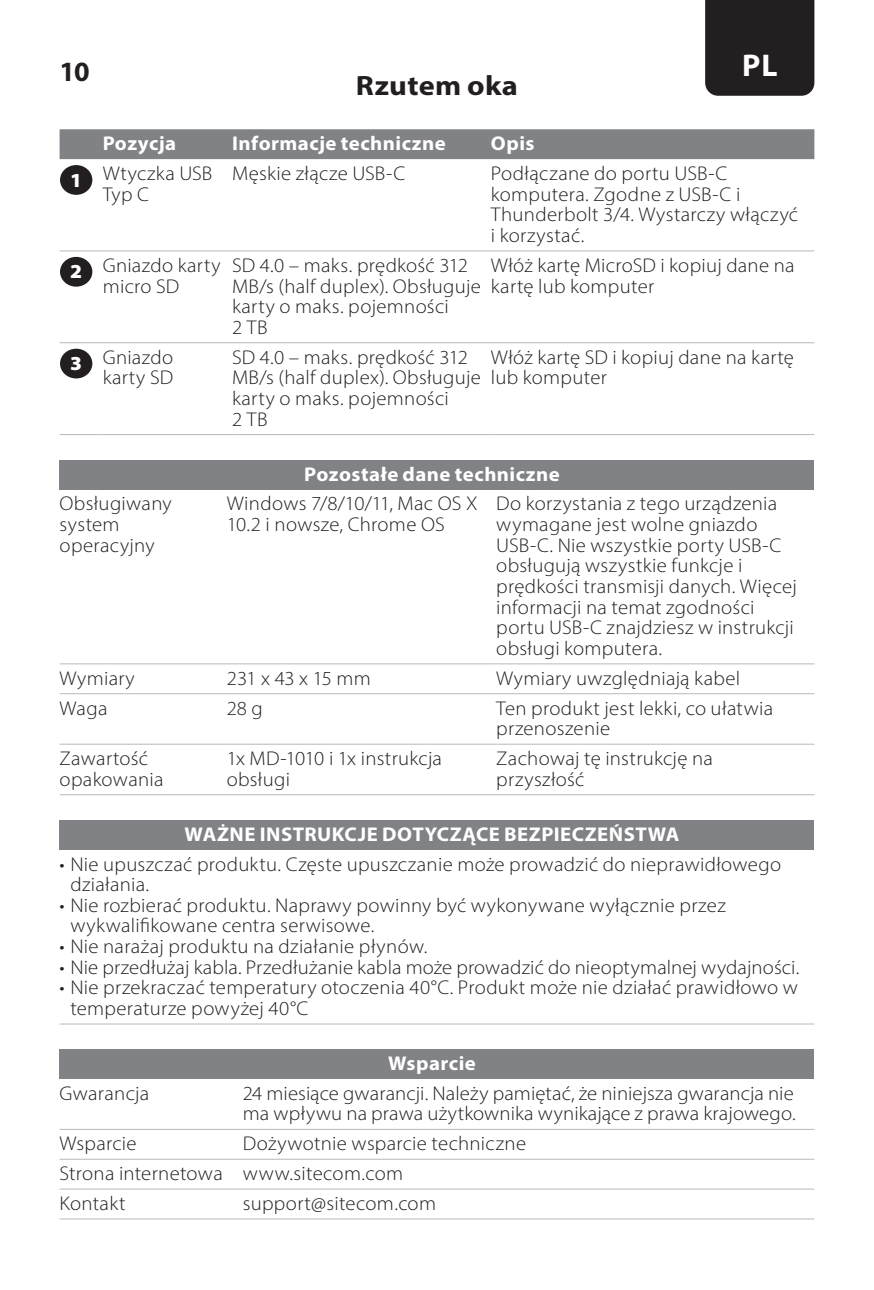
<style>
.page{position:relative;width:874px;height:1290px;background:#fff}
.page>*{position:absolute;margin:0;border:0;box-sizing:border-box;transform-origin:0 0}
.t1{font:700 31.5px "Myriad Pro";color:#fff}
.t2{font:700 28px "Myriad Pro";letter-spacing:.01em;color:#231f20;scale:1.09 1}
.t3{font:700 28px "Myriad Pro";letter-spacing:.01em;color:#231f20}
.t4{font:300 19.95px/20.7px "Myriad Pro";letter-spacing:.015em;color:#231f20;scale:1.04 1}
.t5{font:700 19.95px "Myriad Pro";letter-spacing:.02em;color:#fff;scale:1.04 1}
.s1{font-weight:900;color:#fff}
</style>
<div class="page">
<div style="left:705px;top:0;width:109px;height:96px;background:#231f20"></div>
<div style="left:60px;top:129px;width:754px;height:30px;background:#808285"></div>
<hr style="left:60px;top:434px;width:43px;height:1px;background:#bcbdc0">
<hr style="left:103px;top:434px;width:129px;height:1px;background:#bcbdc0">
<hr style="left:232px;top:434px;width:258px;height:1px;background:#bcbdc0">
<hr style="left:490px;top:434px;width:324px;height:1px;background:#bcbdc0">
<hr style="left:60px;top:250px;width:43px;height:1px;background:#bcbdc0">
<hr style="left:103px;top:250px;width:129px;height:1px;background:#bcbdc0">
<hr style="left:232px;top:250px;width:258px;height:1px;background:#bcbdc0">
<hr style="left:490px;top:250px;width:324px;height:1px;background:#bcbdc0">
<hr style="left:60px;top:342px;width:43px;height:1px;background:#bcbdc0">
<hr style="left:103px;top:342px;width:129px;height:1px;background:#bcbdc0">
<hr style="left:232px;top:342px;width:258px;height:1px;background:#bcbdc0">
<hr style="left:490px;top:342px;width:324px;height:1px;background:#bcbdc0">
<div style="left:60px;top:165px;width:32px;height:30px;background:#231f20;border-radius:50%"></div>
<div style="left:60px;top:257px;width:32px;height:30px;background:#231f20;border-radius:50%"></div>
<div style="left:60px;top:349px;width:32px;height:29px;background:#231f20;border-radius:50%"></div>
<div style="left:60px;top:460px;width:754px;height:29px;background:#808285"></div>
<hr style="left:60px;top:663px;width:166px;height:1px;background:#bcbdc0">
<hr style="left:226px;top:663px;width:270px;height:1px;background:#bcbdc0">
<hr style="left:496px;top:663px;width:318px;height:1px;background:#bcbdc0">
<hr style="left:60px;top:693px;width:166px;height:1px;background:#bcbdc0">
<hr style="left:226px;top:693px;width:270px;height:1px;background:#bcbdc0">
<hr style="left:496px;top:693px;width:318px;height:1px;background:#bcbdc0">
<hr style="left:60px;top:743px;width:166px;height:2px;background:#bcbdc0">
<hr style="left:226px;top:743px;width:270px;height:2px;background:#bcbdc0">
<hr style="left:496px;top:743px;width:318px;height:2px;background:#bcbdc0">
<hr style="left:60px;top:794px;width:166px;height:1px;background:#bcbdc0">
<hr style="left:226px;top:794px;width:270px;height:1px;background:#bcbdc0">
<hr style="left:496px;top:794px;width:318px;height:1px;background:#bcbdc0">
<div style="left:60px;top:820px;width:754px;height:29px;background:#808285"></div>
<hr style="left:60px;top:1023px;width:754px;height:1px;background:#bcbdc0">
<div style="left:60px;top:1049px;width:754px;height:30px;background:#808285"></div>
<hr style="left:60px;top:1129px;width:183px;height:1px;background:#bcbdc0">
<hr style="left:60px;top:1158px;width:183px;height:2px;background:#bcbdc0">
<hr style="left:60px;top:1188px;width:183px;height:1px;background:#bcbdc0">
<hr style="left:60px;top:1218px;width:183px;height:1px;background:#bcbdc0">
<hr style="left:243px;top:1129px;width:571px;height:1px;background:#bcbdc0">
<hr style="left:243px;top:1158px;width:571px;height:2px;background:#bcbdc0">
<hr style="left:243px;top:1188px;width:571px;height:1px;background:#bcbdc0">
<hr style="left:243px;top:1218px;width:571px;height:1px;background:#bcbdc0">
<h2 class="t3" style="left:60px;top:53px;width:32px">10</h2>
<h1 class="t1" style="left:741px;top:45px;width:37px">PL</h1>
<h2 class="t2" style="left:356px;top:68px;width:150px">Rzutem oka</h2>
<p class="t5" style="left:103px;top:130px;width:72px">Pozycja</p>
<p class="t5" style="left:232px;top:130px;width:207px">Informacje techniczne</p>
<p class="t5" style="left:490px;top:130px;width:43px">Opis</p>
<p class="t4" style="left:103px;top:163px;width:107px;text-indent:-33px"><span class="s1">1</span> Wtyczka USB<br>Typ C</p>
<p class="t4" style="left:232px;top:163px;width:168px">Męskie złącze USB-C</p>
<p class="t4" style="left:490px;top:163px;width:297px">Podłączane do portu USB-C komputera. Zgodne z USB-C i<br>Thunderbolt 3/4. Wystarczy włączyć i korzystać.</p>
<p class="t4" style="left:70px;top:255px;width:146px;text-align:center"><span class="s1">2</span> Gniazdo karty micro SD</p>
<p class="t4" style="left:232px;top:255px;width:241px">SD 4.0 – maks. prędkość 312<br>MB/s (half duplex). Obsługuje karty o maks. pojemności<br>2 TB</p>
<p class="t4" style="left:490px;top:255px;width:293px">Włóż kartę MicroSD i kopiuj dane na kartę lub komputer</p>
<p class="t4" style="left:70px;top:346px;width:101px;text-align:right"><span class="s1">3</span> Gniazdo karty SD</p>
<p class="t4" style="left:232px;top:346px;width:241px">SD 4.0 – maks. prędkość 312<br>MB/s (half duplex). Obsługuje karty o maks. pojemności<br>2 TB</p>
<p class="t4" style="left:490px;top:346px;width:293px">Włóż kartę SD i kopiuj dane na kartę lub komputer</p>
<p class="t5" style="left:304px;top:461px;width:247px">Pozostałe dane techniczne</p>
<p class="t4" style="left:60px;top:493px;width:109px">Obsługiwany system operacyjny</p>
<p class="t4" style="left:226px;top:493px;width:242px">Windows 7/8/10/11, Mac OS X<br>10.2 i nowsze, Chrome OS</p>
<p class="t4" style="left:496px;top:493px;width:290px">Do korzystania z tego urządzenia wymagane jest wolne gniazdo<br>USB-C. Nie wszystkie porty USB-C obsługują wszystkie funkcje i prędkości transmisji danych. Więcej informacji na temat zgodności portu USB-C znajdziesz w instrukcji obsługi komputera.</p>
<p class="t4" style="left:60px;top:667px;width:74px">Wymiary</p>
<p class="t4" style="left:226px;top:667px;width:140px">231 x 43 x 15 mm</p>
<p class="t4" style="left:496px;top:667px;width:236px">Wymiary uwzględniają kabel</p>
<p class="t4" style="left:60px;top:697px;width:47px">Waga</p>
<p class="t4" style="left:226px;top:697px;width:36px">28 g</p>
<p class="t4" style="left:496px;top:697px;width:267px">Ten produkt jest lekki, co ułatwia przenoszenie</p>
<p class="t4" style="left:60px;top:748px;width:101px">Zawartość opakowania</p>
<p class="t4" style="left:226px;top:748px;width:208px">1x MD-1010 i 1x instrukcja obsługi</p>
<p class="t4" style="left:496px;top:748px;width:210px">Zachowaj tę instrukcję na przyszłość</p>
<p class="t5" style="left:184px;top:821px;width:477px">WAŻNE INSTRUKCJE DOTYCZĄCE BEZPIECZEŃSTWA</p>
<p class="t4" style="left:70px;top:853px;width:684px;text-indent:-11px">• Nie upuszczać produktu. Częste upuszczanie może prowadzić do nieprawidłowego działania.</p>
<p class="t4" style="left:70px;top:895px;width:631px;text-indent:-11px">• Nie rozbierać produktu. Naprawy powinny być wykonywane wyłącznie przez wykwalifikowane centra serwisowe.</p>
<p class="t4" style="left:60px;top:936px;width:355px">• Nie narażaj produktu na działanie płynów.</p>
<p class="t4" style="left:60px;top:956px;width:712px">• Nie przedłużaj kabla. Przedłużanie kabla może prowadzić do nieoptymalnej wydajności.</p>
<p class="t4" style="left:70px;top:977px;width:700px;text-indent:-11px">• Nie przekraczać temperatury otoczenia 40°C. Produkt może nie działać prawidłowo w temperaturze powyżej 40°C</p>
<p class="t5" style="left:388px;top:1050px;width:86px">Wsparcie</p>
<p class="t4" style="left:60px;top:1082px;width:88px">Gwarancja</p>
<p class="t4" style="left:243px;top:1082px;width:533px">24 miesiące gwarancji. Należy pamiętać, że niniejsza gwarancja nie ma wpływu na prawa użytkownika wynikające z prawa krajowego.</p>
<p class="t4" style="left:60px;top:1133px;width:76px">Wsparcie</p>
<p class="t4" style="left:60px;top:1128px;width:450px;line-height:29.8px;text-indent:183px">Dożywotnie wsparcie techniczne<br>Strona internetowa www.sitecom.com<br>Kontakt</p>
<p class="t4" style="left:243px;top:1193px;width:187px">support@sitecom.com</p>
</div>
